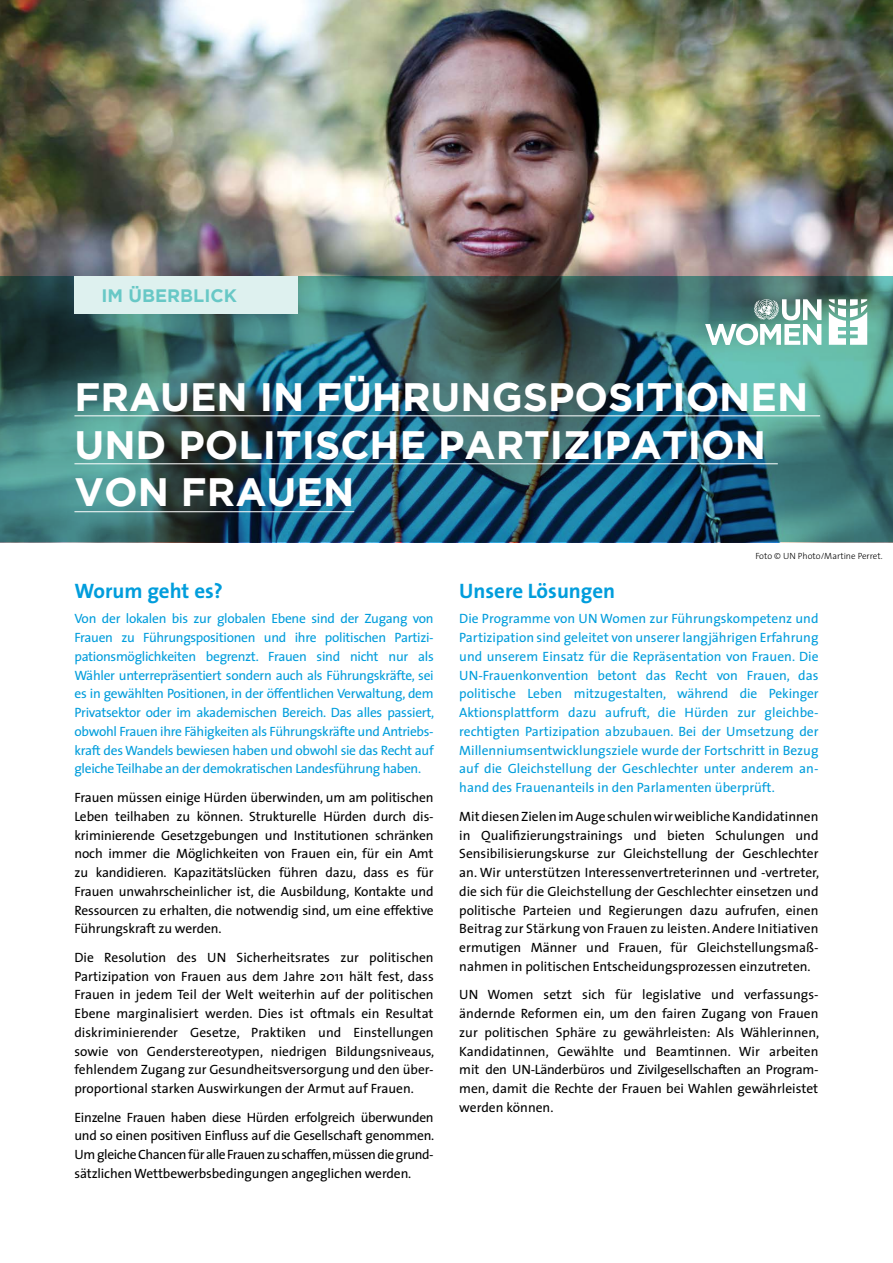
<style>
.page{position:relative;width:893px;height:1263px;background:#fff}
.page>*{position:absolute;margin:0;border:0;box-sizing:border-box;transform-origin:0 0}
.t1{font:700 39.6px/48px "Gotham";color:#fff}
.t2{font:700 21px "The Sans";color:#009ddc}
.t3{font:700 18px "Gotham";color:#68c8c6}
.t4{font:13.5px/18.8px "The Sans";color:#000;text-align:justify}
.t5{font:13.5px/18.8px "The Sans";letter-spacing:-.025em;color:#009ddc;text-align:justify}
.t6{font:300 9px "The Sans";color:#000}
</style>
<div class="page">
<img style="left:0;top:0;width:893px;height:276px">
<img style="left:0;top:276px;width:893px;height:266px">
<div style="left:74px;top:276px;width:224px;height:38px;background:#def1ef"></div>
<svg style="left:705px;top:299px;width:116px;height:46px"></svg>
<svg style="left:829px;top:299px;width:38px;height:46px"></svg>
<hr style="left:74px;top:415px;width:746px;height:1px;background:#fff">
<hr style="left:74px;top:463px;width:704px;height:1px;background:#fff">
<hr style="left:74px;top:511px;width:280px;height:1px;background:#fff">
<h3 class="t3" style="left:101px;top:285px;width:137px">IM ÜBERBLICK</h3>
<h1 class="t1" style="left:74px;top:372px;width:735px">FRAUEN IN FÜHRUNGSPOSITIONEN<br>UND POLITISCHE PARTIZIPATION<br>VON FRAUEN</h1>
<h2 class="t2" style="left:74px;top:574px;width:150px">Worum geht es?</h2>
<p class="t5" style="left:74px;top:609px;width:361px">Von der lokalen bis zur globalen Ebene sind der Zugang von Frauen zu Führungspositionen und ihre politischen Partizi&shy;pationsmöglichkeiten begrenzt. Frauen sind nicht nur als Wähler unterrepräsentiert sondern auch als Führungskräfte, sei es in gewählten Positionen, in der öffentlichen Verwaltung, dem Privatsektor oder im akademischen Bereich. Das alles passiert, obwohl Frauen ihre Fähigkeiten als Führungskräfte und Antriebs&shy;kraft des Wandels bewiesen haben und obwohl sie das Recht auf gleiche Teilhabe an der demokratischen Landesführung haben.</p>
<p class="t4" style="left:74px;top:788px;width:361px">Frauen müssen einige Hürden überwinden, um am politischen Leben teilhaben zu können. Strukturelle Hürden durch dis&shy;kriminierende Gesetzgebungen und Institutionen schränken noch immer die Möglichkeiten von Frauen ein, für ein Amt zu kandidieren. Kapazitätslücken führen dazu, dass es für Frauen unwahrscheinlicher ist, die Ausbildung, Kontakte und Ressourcen zu erhalten, die notwendig sind, um eine effektive Führungskraft zu werden.</p>
<p class="t4" style="left:74px;top:947px;width:361px">Die Resolution des UN Sicherheitsrates zur politischen Partizipation von Frauen aus dem Jahre 2011 hält fest, dass Frauen in jedem Teil der Welt weiterhin auf der politischen Ebene marginalisiert werden. Dies ist oftmals ein Resultat diskriminierender Gesetze, Praktiken und Einstellungen sowie von Genderstereotypen, niedrigen Bildungsniveaus, fehlendem Zugang zur Gesundheitsversorgung und den über&shy;proportional starken Auswirkungen der Armut auf Frauen.</p>
<p class="t4" style="left:74px;top:1107px;width:361px">Einzelne Frauen haben diese Hürden erfolgreich überwunden und so einen positiven Einfluss auf die Gesellschaft genommen.<br>Um gleiche Chancen für alle Frauen zu schaffen, müssen die grund&shy;sätzlichen Wettbewerbsbedingungen angeglichen werden.</p>
<p class="t6" style="left:755px;top:549px;width:129px">Foto © UN Photo/Martine Perret.</p>
<h2 class="t2" style="left:459px;top:574px;width:158px">Unsere Lösungen</h2>
<p class="t5" style="left:459px;top:609px;width:361px">Die Programme von UN Women zur Führungskompetenz und Partizipation sind geleitet von unserer langjährigen Erfahrung und unserem Einsatz für die Repräsentation von Frauen. Die UN-Frauenkonvention betont das Recht von Frauen, das politische Leben mitzugestalten, während die Pekinger Aktionsplattform dazu aufruft, die Hürden zur gleichbe&shy;rechtigten Partizipation abzubauen. Bei der Umsetzung der Millenniumsentwicklungsziele wurde der Fortschritt in Bezug auf die Gleichstellung der Geschlechter unter anderem an&shy;hand des Frauenanteils in den Parlamenten überprüft.</p>
<p class="t4" style="left:459px;top:806px;width:361px">Mit diesen Zielen im Auge schulen wir weibliche Kandidatinnen in Qualifizierungstrainings und bieten Schulungen und Sensibilisierungskurse zur Gleichstellung der Geschlechter an. Wir unterstützen Interessenvertreterinnen und -vertreter, die sich für die Gleichstellung der Geschlechter einsetzen und politische Parteien und Regierungen dazu aufrufen, einen Beitrag zur Stärkung von Frauen zu leisten. Andere Initiativen ermutigen Männer und Frauen, für Gleichstellungsmaß&shy;nahmen in politischen Entscheidungsprozessen einzutreten.</p>
<p class="t4" style="left:459px;top:985px;width:361px">UN Women setzt sich für legislative und verfassungs&shy;ändernde Reformen ein, um den fairen Zugang von Frauen zur politischen Sphäre zu gewährleisten: Als Wählerinnen, Kandidatinnen, Gewählte und Beamtinnen. Wir arbeiten mit den UN-Länderbüros und Zivilgesellschaften an Program&shy;men, damit die Rechte der Frauen bei Wahlen gewährleistet werden können.</p>
</div>
